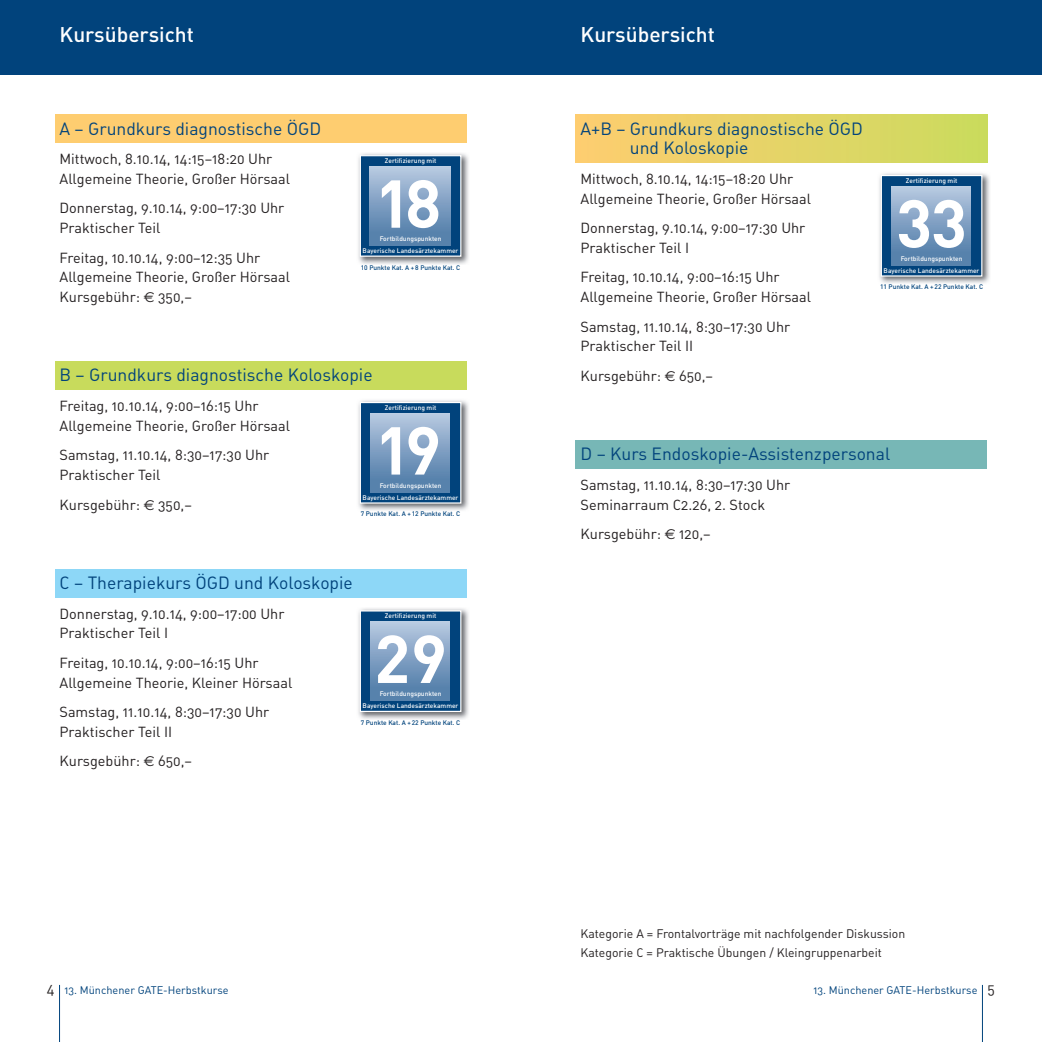
<style>
.page{position:relative;width:1042px;height:1042px;background:#fff}
.page>*{position:absolute;margin:0;border:0;box-sizing:border-box;transform-origin:0 0}
.t1{font:700 66.5px "DIN";letter-spacing:-.055em;color:#fff}
.t2{font:500 21px "DIN";color:#fff}
.t3{font:17.5px/19.6px "DIN Regular Alternate";color:#01437c}
.t4{font:14.35px/19.6px "DIN Regular Alternate";color:#231f20}
.t5{font:12.25px/18.9px "DIN Regular Alternate";color:#231f20}
.t6{font:10.85px "DIN Regular Alternate";color:#01437c}
.t7{font:500 6.65px "DIN";color:#fff}
.t8{font:500 6.65px "DIN";color:#01437c}
.s1{font-family:"Euro Sans"}
.s2{font-size:14.35px;color:#231f20}
</style>
<div class="page">
<div style="left:55px;top:114px;width:411px;height:29px;background:#fecd70"></div>
<div style="left:55px;top:361px;width:411px;height:28px;background:#c8db5c"></div>
<div style="left:55px;top:569px;width:411px;height:29px;background:#8dd7f7"></div>
<div style="left:521px;top:0;width:521px;height:74px;background:#01437c"></div>
<div style="left:575px;top:114px;width:412px;height:48px;background:linear-gradient(to right,#fecd70,#cbdb5e)"></div>
<div style="left:575px;top:440px;width:412px;height:29px;background:#77b7b6"></div>
<div style="left:0;top:0;width:521px;height:74px;background:#01437c"></div>
<hr style="left:59px;top:985px;width:1px;height:57px;background:#01437c">
<hr style="left:982px;top:985px;width:1px;height:57px;background:#01437c">
<img style="left:358px;top:153px;width:111px;height:111px">
<div style="left:360px;top:156px;width:101px;height:100px;background:#01437c"></div>
<div style="left:360px;top:155px;width:101px;height:102px;border:1px solid #fff"></div>
<div style="left:370px;top:166px;width:80px;height:80px;background:linear-gradient(to bottom,#b5c7e0,#4a78a5)"></div>
<img style="left:358px;top:400px;width:111px;height:110px">
<div style="left:360px;top:402px;width:101px;height:101px;background:#01437c"></div>
<div style="left:360px;top:402px;width:101px;height:102px;border:1px solid #fff"></div>
<div style="left:371px;top:413px;width:78px;height:79px;background:linear-gradient(to bottom,#b5c8e0,#4977a4)"></div>
<img style="left:358px;top:608px;width:111px;height:111px">
<div style="left:360px;top:611px;width:101px;height:100px;background:#01437c"></div>
<div style="left:360px;top:610px;width:101px;height:102px;border:1px solid #fff"></div>
<div style="left:371px;top:621px;width:78px;height:80px;background:linear-gradient(to bottom,#b6c8e0,#4a78a5)"></div>
<img style="left:879px;top:173px;width:111px;height:110px">
<div style="left:881px;top:175px;width:101px;height:101px;background:#01437c"></div>
<div style="left:881px;top:175px;width:101px;height:102px;border:1px solid #fff"></div>
<div style="left:892px;top:186px;width:78px;height:79px;background:linear-gradient(to bottom,#b5c8e0,#4977a4)"></div>
<h2 class="t2" style="left:60px;top:27px;width:136px">Kursübersicht</h2>
<p class="t3" style="left:60px;top:121px;width:263px">A – Grundkurs diagnostische ÖGD</p>
<p class="t4" style="left:60px;top:151px;width:232px">Mittwoch, 8.10.14, 14:15–18:20 Uhr<br>Allgemeine Theorie, Großer Hörsaal</p>
<p class="t4" style="left:60px;top:200px;width:226px">Donnerstag, 9.10.14, 9:00–17:30 Uhr<br>Praktischer Teil</p>
<p class="t4" style="left:60px;top:249px;width:232px">Freitag, 10.10.14, 9:00–12:35 Uhr<br>Allgemeine Theorie, Großer Hörsaal<br>Kursgebühr: <span class="s1">€</span> 350,–</p>
<p class="t7" style="left:385px;top:158px;width:53px">Zertifizierung mit</p>
<h1 class="t1" style="left:375px;top:180px;width:68px">18</h1>
<p class="t7" style="left:380px;top:236px;width:63px">Fortbildungspunkten</p>
<p class="t7" style="left:363px;top:248px;width:97px">Bayerische Landesärztekammer</p>
<p class="t8" style="left:361px;top:265px;width:101px">10 Punkte Kat. A + 8 Punkte Kat. C</p>
<p class="t3" style="left:60px;top:367px;width:315px">B – Grundkurs diagnostische Koloskopie</p>
<p class="t4" style="left:60px;top:398px;width:232px">Freitag, 10.10.14, 9:00–16:15 Uhr<br>Allgemeine Theorie, Großer Hörsaal</p>
<p class="t4" style="left:60px;top:447px;width:211px">Samstag, 11.10.14, 8:30–17:30 Uhr<br>Praktischer Teil</p>
<p class="t4" style="left:60px;top:496px;width:134px">Kursgebühr: <span class="s1">€</span> 350,–</p>
<p class="t7" style="left:385px;top:405px;width:53px">Zertifizierung mit</p>
<h1 class="t1" style="left:375px;top:427px;width:68px">19</h1>
<p class="t7" style="left:380px;top:483px;width:63px">Fortbildungspunkten</p>
<p class="t7" style="left:363px;top:495px;width:97px">Bayerische Landesärztekammer</p>
<p class="t8" style="left:361px;top:512px;width:101px">7 Punkte Kat. A + 12 Punkte Kat. C</p>
<p class="t3" style="left:60px;top:575px;width:295px">C – Therapiekurs ÖGD und Koloskopie</p>
<p class="t4" style="left:60px;top:605px;width:226px">Donnerstag, 9.10.14, 9:00–17:00 Uhr<br>Praktischer Teil I</p>
<p class="t4" style="left:60px;top:654px;width:234px">Freitag, 10.10.14, 9:00–16:15 Uhr<br>Allgemeine Theorie, Kleiner Hörsaal</p>
<p class="t4" style="left:60px;top:704px;width:211px">Samstag, 11.10.14, 8:30–17:30 Uhr<br>Praktischer Teil II</p>
<p class="t4" style="left:60px;top:753px;width:134px">Kursgebühr: <span class="s1">€</span> 650,–</p>
<p class="t7" style="left:385px;top:613px;width:53px">Zertifizierung mit</p>
<h1 class="t1" style="left:374px;top:635px;width:74px">29</h1>
<p class="t7" style="left:380px;top:691px;width:63px">Fortbildungspunkten</p>
<p class="t7" style="left:363px;top:703px;width:97px">Bayerische Landesärztekammer</p>
<p class="t8" style="left:361px;top:720px;width:101px">7 Punkte Kat. A + 22 Punkte Kat. C</p>
<p class="t6" style="left:47px;top:986px;width:183px"><span class="s2">4</span> 13. Münchener GATE-Herbstkurse</p>
<h2 class="t2" style="left:580px;top:27px;width:136px">Kursübersicht</h2>
<p class="t3" style="left:630px;top:121px;width:234px;text-indent:-49px">A+B – Grundkurs diagnostische ÖGD und Koloskopie</p>
<p class="t4" style="left:580px;top:171px;width:232px">Mittwoch, 8.10.14, 14:15–18:20 Uhr<br>Allgemeine Theorie, Großer Hörsaal</p>
<p class="t4" style="left:580px;top:220px;width:226px">Donnerstag, 9.10.14, 9:00–17:30 Uhr<br>Praktischer Teil I</p>
<p class="t4" style="left:580px;top:269px;width:232px">Freitag, 10.10.14, 9:00–16:15 Uhr<br>Allgemeine Theorie, Großer Hörsaal</p>
<p class="t4" style="left:580px;top:318px;width:211px">Samstag, 11.10.14, 8:30–17:30 Uhr<br>Praktischer Teil II</p>
<p class="t4" style="left:580px;top:368px;width:134px">Kursgebühr: <span class="s1">€</span> 650,–</p>
<p class="t7" style="left:906px;top:178px;width:53px">Zertifizierung mit</p>
<h1 class="t1" style="left:896px;top:200px;width:72px">33</h1>
<p class="t7" style="left:900px;top:256px;width:63px">Fortbildungspunkten</p>
<p class="t7" style="left:883px;top:268px;width:97px">Bayerische Landesärztekammer</p>
<p class="t8" style="left:880px;top:285px;width:105px">11 Punkte Kat. A + 22 Punkte Kat. C</p>
<p class="t3" style="left:580px;top:446px;width:311px">D – Kurs Endoskopie-Assistenzpersonal</p>
<p class="t4" style="left:580px;top:477px;width:211px">Samstag, 11.10.14, 8:30–17:30 Uhr<br>Seminarraum C2.26, 2. Stock</p>
<p class="t4" style="left:580px;top:526px;width:132px">Kursgebühr: <span class="s1">€</span> 120,–</p>
<p class="t5" style="left:580px;top:925px;width:326px">Kategorie A = Frontalvorträge mit nachfolgender Diskussion<br>Kategorie C = Praktische Übungen / Kleingruppenarbeit</p>
<p class="t6" style="left:813px;top:986px;width:183px">13. Münchener GATE-Herbstkurse <span class="s2">5</span></p>
</div>
